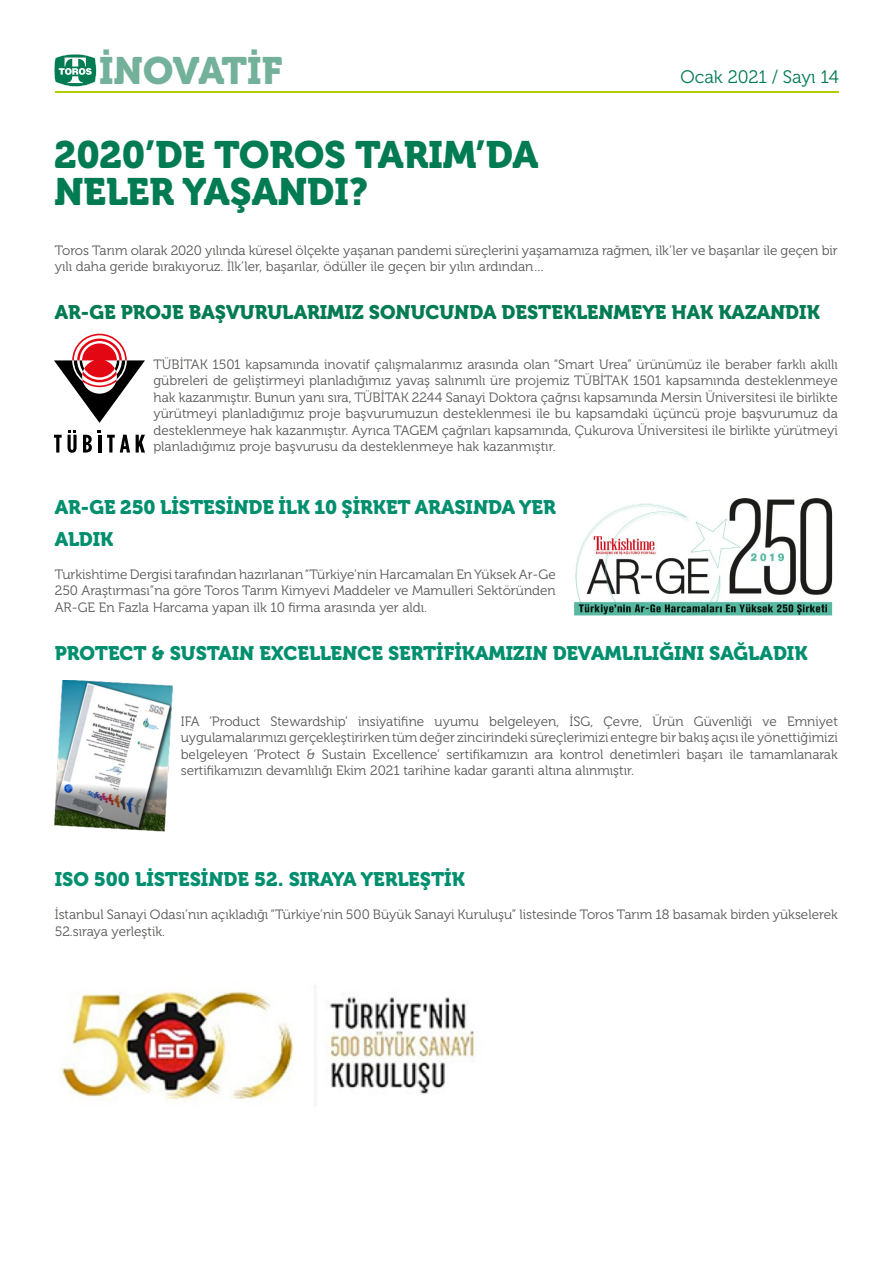
<style>
.page{position:relative;width:893px;height:1263px;background:#fff}
.page>*{position:absolute;margin:0;border:0;box-sizing:border-box;transform-origin:0 0}
.t1{font:37.95px/37.2px "Museo 900";color:#007b52}
.t2{font:37.95px "Museo 900";color:#73b19a}
.t3{font:19.5px/31.5px "Museo 900";color:#008f6e}
.t4{font:19.5px "Museo 900";color:#007b52}
.t5{font:18px "Museo 300";color:#007b52}
.t6{font:13.5px/16.5px "Museo 300";color:#575756;text-align:justify}
</style>
<div class="page">
<svg style="left:54px;top:54px;width:43px;height:33px"></svg>
<hr style="left:55px;top:91px;width:783px;height:2px;background:#b4cc04">
<svg style="left:54px;top:334px;width:91px;height:89px"></svg>
<hr style="left:98px;top:435px;width:3px;height:17px;background:#000">
<svg style="left:54px;top:435px;width:8px;height:17px"></svg>
<svg style="left:83px;top:435px;width:9px;height:17px"></svg>
<svg style="left:107px;top:435px;width:23px;height:17px"></svg>
<svg style="left:136px;top:435px;width:9px;height:17px"></svg>
<svg style="left:68px;top:430px;width:9px;height:23px"></svg>
<img style="left:574px;top:498px;width:259px;height:118px">
<img style="left:54px;top:680px;width:119px;height:152px">
<img style="left:61px;top:986px;width:414px;height:119px">
<h1 class="t2" style="left:99px;top:49px;width:185px">İNOVATİF</h1>
<h3 class="t5" style="left:681px;top:67px;width:160px">Ocak 2021 / Sayı 14</h3>
<h1 class="t1" style="left:54px;top:136px;width:486px">2020’DE TOROS TARIM’DA<br>NELER YAŞANDI?</h1>
<p class="t6" style="left:55px;top:242px;width:785px">Toros Tarım olarak 2020 yılında küresel ölçekte yaşanan pandemi süreçlerini yaşamamıza rağmen, ilk’ler ve başarılar ile geçen bir yılı daha geride bırakıyoruz. İlk’ler, başarılar, ödüller ile geçen bir yılın ardından…</p>
<h2 class="t4" style="left:55px;top:301px;width:766px">AR-GE PROJE BAŞVURULARIMIZ SONUCUNDA DESTEKLENMEYE HAK KAZANDIK</h2>
<p class="t6" style="left:153px;top:356px;width:686px">TÜBİTAK 1501 kapsamında inovatif çalışmalarımız arasında olan “Smart Urea” ürünümüz ile beraber farklı akıllı gübreleri de geliştirmeyi planladığımız yavaş salınımlı üre projemiz TÜBİTAK 1501 kapsamında desteklenmeye hak kazanmıştır. Bunun yanı sıra, TÜBİTAK 2244 Sanayi Doktora çağrısı kapsamında Mersin Üniversitesi ile birlikte yürütmeyi planladığımız proje başvurumuzun desteklenmesi ile bu kapsamdaki üçüncü proje başvurumuz da desteklenmeye hak kazanmıştır. Ayrıca TAGEM çağrıları kapsamında, Çukurova Üniversitesi ile birlikte yürütmeyi planladığımız proje başvurusu da desteklenmeye hak kazanmıştır.</p>
<h2 class="t3" style="left:55px;top:492px;width:502px">AR-GE 250 LİSTESİNDE İLK 10 ŞİRKET ARASINDA YER<br>ALDIK</h2>
<p class="t6" style="left:55px;top:566px;width:503px">Turkishtime Dergisi tarafından hazırlanan “Türkiye’nin Harcamaları En Yüksek Ar-Ge 250 Araştırması”na göre Toros Tarım Kimyevi Maddeler ve Mamulleri Sektöründen AR-GE En Fazla Harcama yapan ilk 10 firma arasında yer aldı.</p>
<h2 class="t3" style="left:55px;top:637px;width:754px">PROTECT &amp; SUSTAIN EXCELLENCE SERTİFİKAMIZIN DEVAMLILIĞINI SAĞLADIK</h2>
<p class="t6" style="left:181px;top:713px;width:659px">IFA ‘Product Stewardship’ insiyatifine uyumu belgeleyen, İSG, Çevre, Ürün Güvenliği ve Emniyet uygulamalarımızı gerçekleştirirken tüm değer zincirindeki süreçlerimizi entegre bir bakış açısı ile yönettiğimizi belgeleyen ‘Protect &amp; Sustain Excellence’ sertifikamızın ara kontrol denetimleri başarı ile tamamlanarak sertifikamızın devamlılığı Ekim 2021 tarihine kadar garanti altına alınmıştır.</p>
<h2 class="t3" style="left:55px;top:864px;width:412px">ISO 500 LİSTESİNDE 52. SIRAYA YERLEŞTİK</h2>
<p class="t6" style="left:55px;top:907px;width:785px">İstanbul Sanayi Odası’nın açıkladığı “Türkiye’nin 500 Büyük Sanayi Kuruluşu” listesinde Toros Tarım 18 basamak birden yükselerek<br>52.sıraya yerleştik.</p>
</div>
